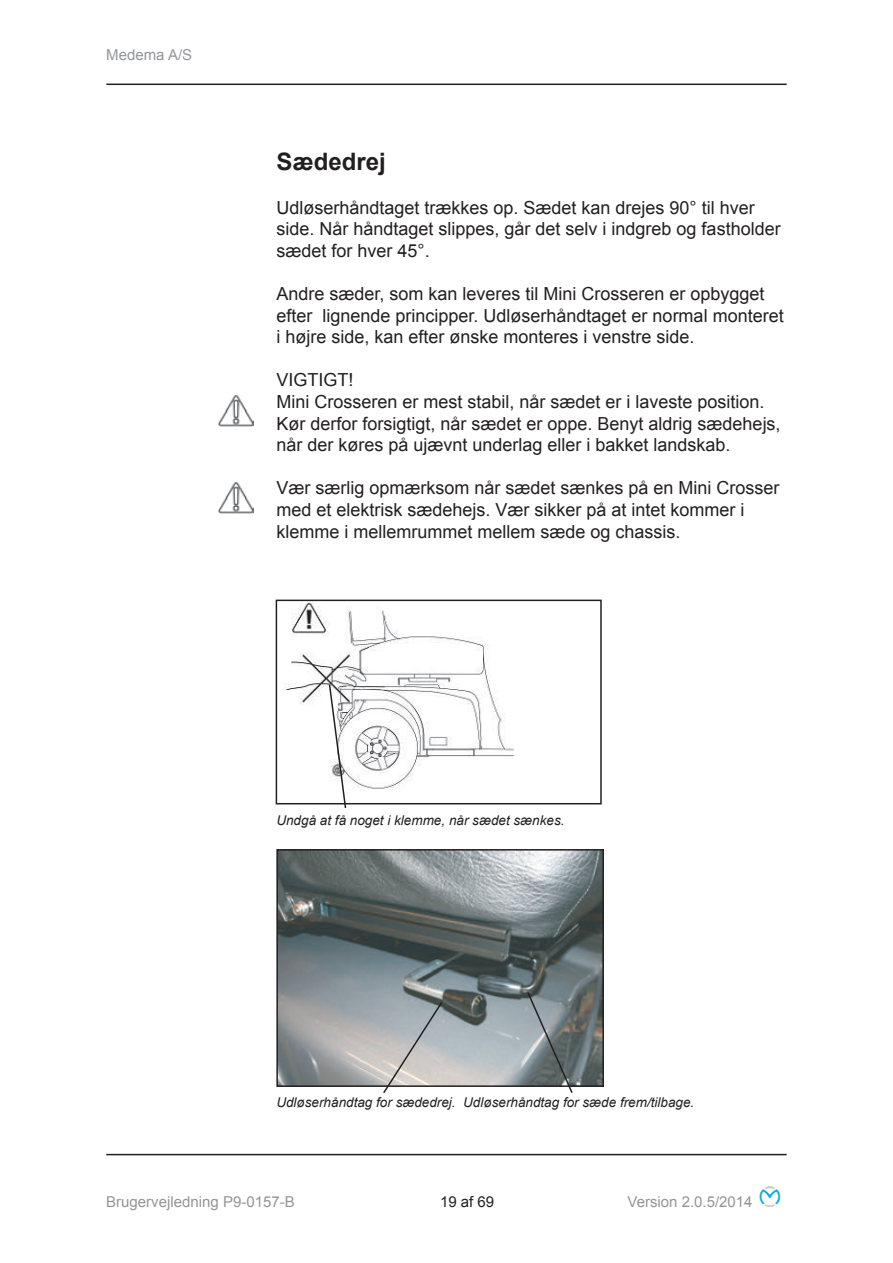
<style>
.page{position:relative;width:893px;height:1263px;background:#fff}
.page>*{position:absolute;margin:0;border:0;box-sizing:border-box;transform-origin:0 0}
.t1{font:700 24px "Arial";color:#231f20}
.t2{font:18px/21.6px "Arial";color:#231f20}
.t3{font:15px "Arial";color:#939598}
.t4{font:15px "Arial";color:#231f20}
.t5{font:italic 13.5px "Arial";color:#231f20}
</style>
<div class="page">
<hr style="left:106px;top:84px;width:681px;height:1px;background:#231f20">
<hr style="left:106px;top:1154px;width:681px;height:1px;background:#231f20">
<img style="left:759px;top:1186px;width:22px;height:21px">
<img style="left:285px;top:603px;width:229px;height:187px">
<div style="left:276px;top:600px;width:326px;height:204px;border:2px solid #231f20"></div>
<img style="left:279px;top:852px;width:322px;height:232px">
<div style="left:276px;top:849px;width:328px;height:238px;border:2px solid #231f20"></div>
<svg style="left:328px;top:683px;width:19px;height:125px"></svg>
<svg style="left:382px;top:1000px;width:62px;height:94px;background:#b9bbbc"></svg>
<svg style="left:526px;top:990px;width:48px;height:103px;background:#7d8689"></svg>
<img style="left:218px;top:395px;width:35px;height:32px">
<img style="left:218px;top:482px;width:35px;height:32px">
<p class="t3" style="left:106px;top:44px;width:87px">Medema A/S</p>
<h1 class="t1" style="left:276px;top:146px;width:111px">Sædedrej</h1>
<p class="t2" style="left:276px;top:197px;width:506px">Udløserhåndtaget trækkes op. Sædet kan drejes 90° til hver side. Når håndtaget slippes, går det selv i indgreb og fastholder sædet for hver 45°.</p>
<p class="t2" style="left:276px;top:283px;width:509px">Andre sæder, som kan leveres til Mini Crosseren er opbygget efter lignende principper. Udløserhåndtaget er normal monteret i højre side, kan efter ønske monteres i venstre side.</p>
<p class="t2" style="left:276px;top:369px;width:506px">VIGTIGT!<br>Mini Crosseren er mest stabil, når sædet er i laveste position.<br>Kør derfor forsigtigt, når sædet er oppe. Benyt aldrig sædehejs, når der køres på ujævnt underlag eller i bakket landskab.</p>
<p class="t2" style="left:276px;top:477px;width:505px">Vær særlig opmærksom når sædet sænkes på en Mini Crosser med et elektrisk sædehejs. Vær sikker på at intet kommer i klemme i mellemrummet mellem sæde og chassis.</p>
<p class="t5" style="left:276px;top:811px;width:290px">Undgå at få noget i klemme, når sædet sænkes.</p>
<p class="t5" style="left:276px;top:1093px;width:419px">Udløserhåndtag for sædedrej. Udløserhåndtag for sæde frem/tilbage.</p>
<p class="t3" style="left:106px;top:1192px;width:190px">Brugervejledning P9-0157-B</p>
<p class="t4" style="left:440px;top:1192px;width:56px">19 af 69</p>
<p class="t3" style="left:628px;top:1192px;width:127px">Version 2.0.5/2014</p>
</div>
